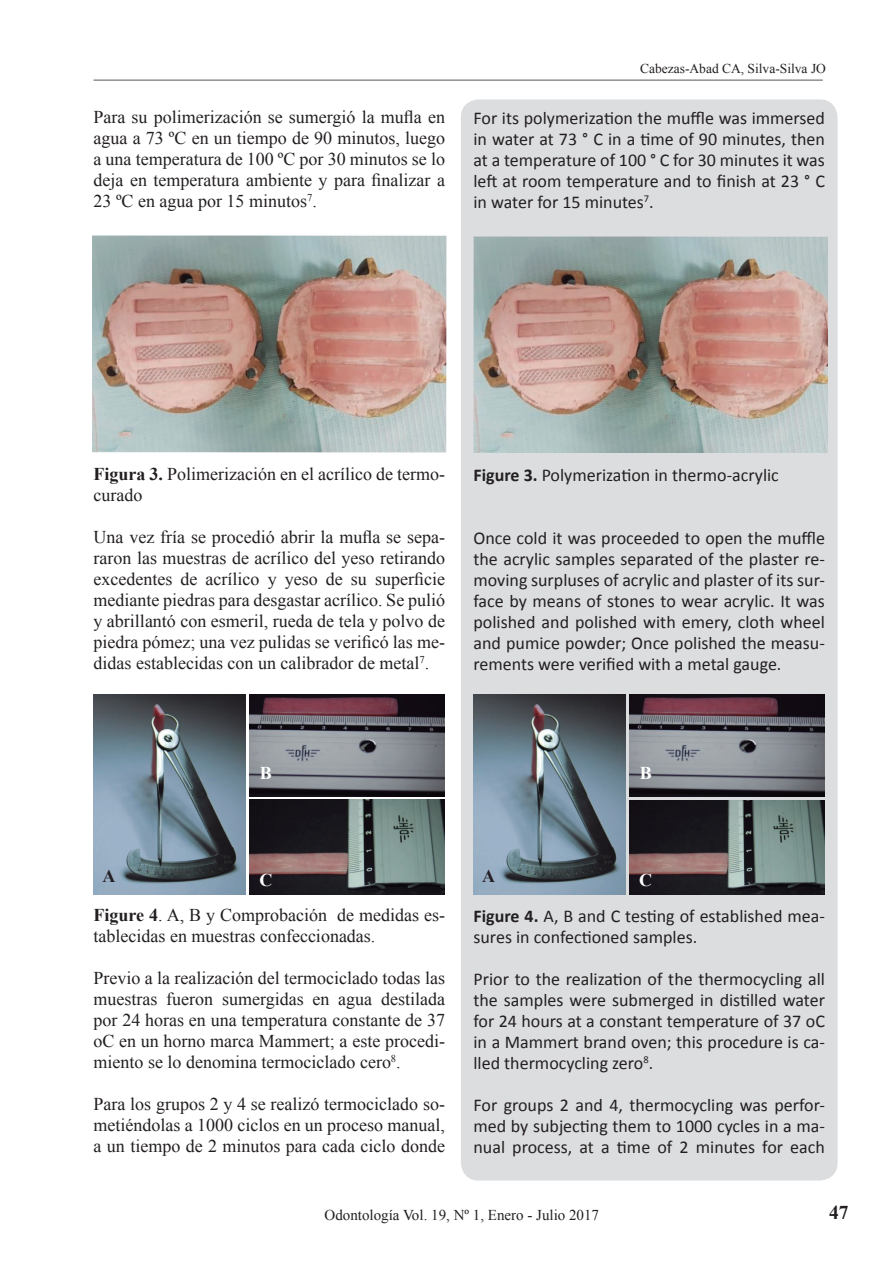
<style>
.page{position:relative;width:893px;height:1263px;background:#fff}
.page>*{position:absolute;margin:0;border:0;box-sizing:border-box;transform-origin:0 0}
.t1{font:700 19.5px "Times New Roman";color:#231f20}
.t2{font:18px/21px "Times New Roman";color:#231f20;text-align:justify}
.t3{font:18px/21px "Calibri";color:#231f20;text-align:justify}
.t4{font:700 18px "Times New Roman";color:#fff}
.t5{font:700 18px "Times New Roman";color:#241e25}
.t6{font:15px "Times New Roman";color:#231f20}
.t7{font:13.5px "Times New Roman";color:#231f20}
.s1{font-weight:700}
.s2{font-weight:700;color:#fff}
</style>
<div class="page">
<hr style="left:94px;top:80px;width:729px;height:1px;background:#545557">
<div style="left:461px;top:99px;width:377px;height:1081px;background:#dcdddf;border-radius:18px"></div>
<img style="left:92px;top:236px;width:354px;height:216px">
<img style="left:94px;top:695px;width:151px;height:199px">
<img style="left:250px;top:695px;width:195px;height:101px">
<img style="left:250px;top:800px;width:195px;height:94px">
<img style="left:473px;top:236px;width:355px;height:217px">
<img style="left:474px;top:695px;width:151px;height:200px">
<img style="left:630px;top:695px;width:195px;height:101px">
<img style="left:630px;top:800px;width:195px;height:95px">
<p class="t2" style="left:94px;top:106px;width:353px">Para su polimerización se sumergió la mufla en agua a 73 ºC en un tiempo de 90 minutos, luego a una temperatura de 100 ºC por 30 minutos se lo deja en temperatura ambiente y para finalizar a 23 ºC en agua por 15 minutos<sup>7</sup>.</p>
<p class="t7" style="left:640px;top:59px;width:187px">Cabezas-Abad CA, Silva-Silva JO</p>
<p class="t3" style="left:473px;top:108px;width:353px">For its polymerization the muffle was immersed in water at 73 ° C in a time of 90 minutes, then at a temperature of 100 ° C for 30 minutes it was left at room temperature and to finish at 23 ° C in water for 15 minutes<sup>7</sup>.</p>
<p class="t2" style="left:94px;top:463px;width:353px"><span class="s1">Figura 3.</span> Polimerización en el acrílico de termo&shy;curado</p>
<p class="t2" style="left:94px;top:526px;width:353px">Una vez fría se procedió abrir la mufla se sepa&shy;raron las muestras de acrílico del yeso retirando excedentes de acrílico y yeso de su superficie mediante piedras para desgastar acrílico. Se pulió y abrillantó con esmeril, rueda de tela y polvo de piedra pómez; una vez pulidas se verificó las me&shy;didas establecidas con un calibrador de metal<sup>7</sup>.</p>
<p class="t3" style="left:473px;top:465px;width:307px"><span class="s1">Figure 3.</span> Polymerization in thermo-acrylic</p>
<p class="t3" style="left:473px;top:528px;width:353px">Once cold it was proceeded to open the muffle the acrylic samples separated of the plaster re&shy;moving surpluses of acrylic and plaster of its sur&shy;face by means of stones to wear acrylic. It was polished and polished with emery, cloth wheel and pumice powder; Once polished the measu&shy;rements were verified with a metal gauge.</p>
<p class="t4" style="left:260px;top:760px;width:14px">B</p>
<p class="t4" style="left:640px;top:760px;width:14px">B</p>
<p class="t5" style="left:102px;top:863px;width:14px">A</p>
<p class="t2" style="left:94px;top:862px;width:353px;line-height:35px;text-align:center"><span class="s2">C<br></span><span class="s1">Figure 4</span>. A, B y Comprobación de medidas es-</p>
<p class="t2" style="left:94px;top:925px;width:283px">tablecidas en muestras confeccionadas.</p>
<p class="t2" style="left:94px;top:967px;width:353px">Previo a la realización del termociclado todas las muestras fueron sumergidas en agua destilada por 24 horas en una temperatura constante de 37 oC en un horno marca Mammert; a este procedi&shy;miento se lo denomina termociclado cero<sup>8</sup>.</p>
<p class="t2" style="left:94px;top:1093px;width:353px">Para los grupos 2 y 4 se realizó termociclado so&shy;metiéndolas a 1000 ciclos en un proceso manual, a un tiempo de 2 minutos para cada ciclo donde</p>
<p class="t5" style="left:482px;top:863px;width:14px">A</p>
<p class="t4" style="left:639px;top:868px;width:14px">C</p>
<p class="t3" style="left:473px;top:906px;width:353px"><span class="s1">Figure 4.</span> A, B and C testing of established mea&shy;sures in confectioned samples.</p>
<p class="t3" style="left:473px;top:969px;width:353px">Prior to the realization of the thermocycling all the samples were submerged in distilled water for 24 hours at a constant temperature of 37 oC in a Mammert brand oven; this procedure is ca&shy;lled thermocycling zero<sup>8</sup>.</p>
<p class="t3" style="left:473px;top:1095px;width:353px">For groups 2 and 4, thermocycling was perfor&shy;med by subjecting them to 1000 cycles in a ma&shy;nual process, at a time of 2 minutes for each</p>
<p class="t6" style="left:325px;top:1204px;width:276px">Odontología Vol. 19, Nº 1, Enero - Julio 2017</p>
<p class="t1" style="left:829px;top:1199px;width:21px">47</p>
</div>
